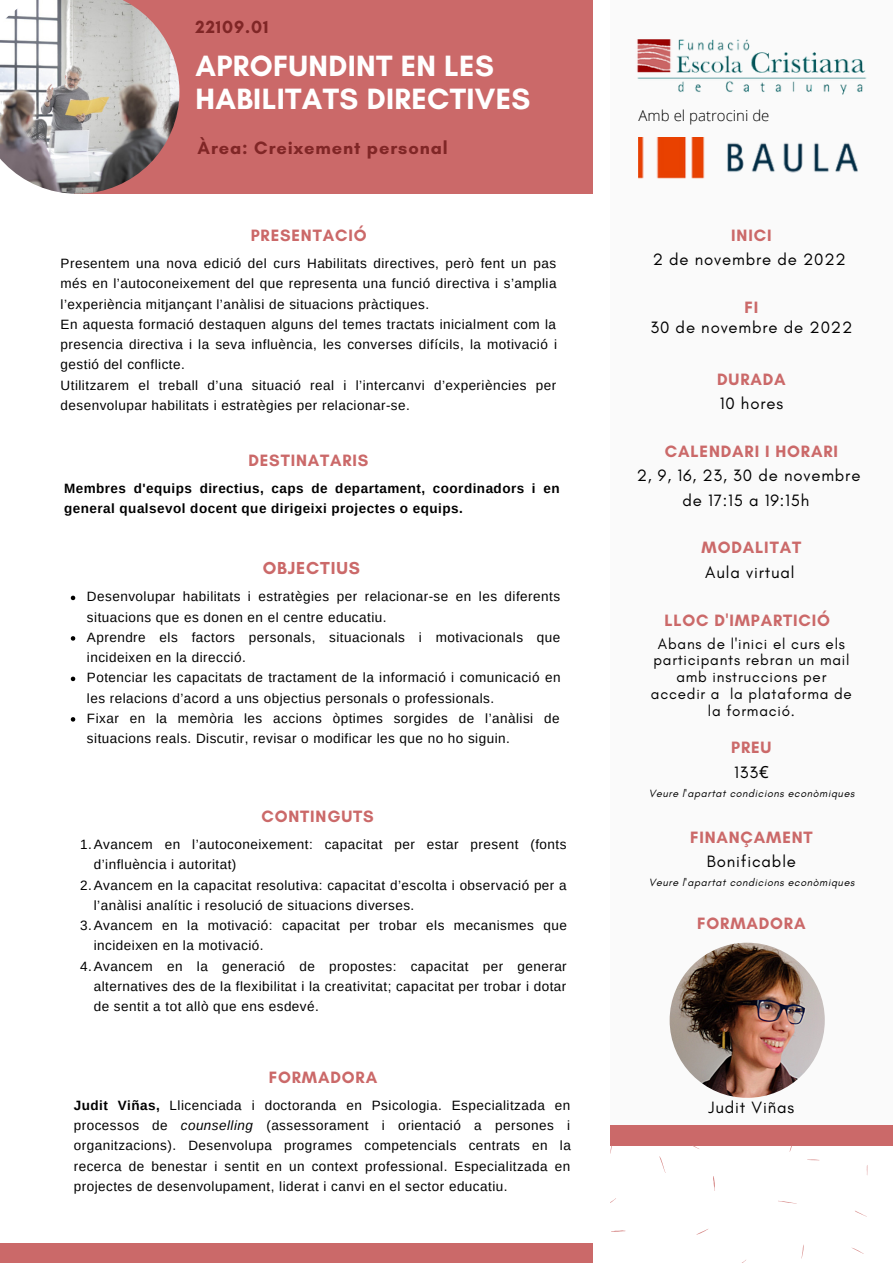
<style>
.page{position:relative;width:893px;height:1264px;background:#fff}
.page>*{position:absolute;margin:0;border:0;box-sizing:border-box;transform-origin:0 0}
.t1{font:700 29.85px/32.5px "Glacial Indifference";letter-spacing:.01em;color:#fff}
.t2{font:700 18.15px "Glacial Indifference";letter-spacing:.05em;color:#802626}
.t3{font:700 18px "Glacial Indifference";letter-spacing:.05em;color:#802626}
.t4{font:700 17.7px "Glacial Indifference";letter-spacing:.05em;color:#cb6969}
.t5{font:700 16.8px "Glacial Indifference";letter-spacing:.05em;color:#cb6969}
.t6{font:16.8px/24.8px "Glacial Indifference";letter-spacing:.05em;color:#000;text-align:center}
.t7{font:16.65px "Glacial Indifference";letter-spacing:.05em;color:#000}
.t8{font:15.3px/16.8px "Glacial Indifference";letter-spacing:.05em;color:#000;text-align:center}
.t9{font:300 15px "Open Sans";color:#000}
.t10{font:13.5px/20.2px "Arimo";letter-spacing:.035em;color:#000}
.t11{font:700 13.5px/20.2px "Arimo";letter-spacing:.035em;color:#000}
.t12{font:italic 10.8px "Glacial Indifference";letter-spacing:.05em;color:#000}
.s1{font-weight:700}
.s2{font-style:italic}
.s3{font-family:"Noto Sans"}
</style>
<div class="page">
<div style="left:610px;top:0;width:282px;height:1125px;background:#fafafa"></div>
<img style="left:637px;top:39px;width:230px;height:56px">
<div style="left:610px;top:1125px;width:282px;height:20px;background:#cb6969"></div>
<div style="left:0;top:1243px;width:592px;height:19px;background:#cb6969"></div>
<div style="left:74px;top:0;width:518px;height:193px;background:#cb6969"></div>
<img style="left:0;top:0;width:179px;height:194px">
<svg style="left:713px;top:1176px;width:2px;height:14px"></svg>
<svg style="left:659px;top:1156px;width:6px;height:16px"></svg>
<svg style="left:778px;top:1200px;width:15px;height:3px"></svg>
<svg style="left:697px;top:1229px;width:11px;height:5px"></svg>
<svg style="left:801px;top:1247px;width:2px;height:11px"></svg>
<svg style="left:807px;top:1159px;width:12px;height:1px"></svg>
<svg style="left:855px;top:1210px;width:11px;height:6px"></svg>
<svg style="left:851px;top:1247px;width:12px;height:6px"></svg>
<svg style="left:692px;top:1145px;width:7px;height:4px"></svg>
<img style="left:669px;top:942px;width:155px;height:155px;border-radius:50%">
<img style="left:638px;top:138px;width:220px;height:40px">
<svg style="left:71px;top:595px;width:4px;height:5px"></svg>
<svg style="left:71px;top:636px;width:4px;height:4px"></svg>
<svg style="left:71px;top:676px;width:4px;height:5px"></svg>
<svg style="left:71px;top:717px;width:4px;height:4px"></svg>
<h3 class="t3" style="left:195px;top:16px;width:74px">22109.01</h3>
<h1 class="t1" style="left:195px;top:49px;width:336px">APROFUNDINT EN LES<br>HABILITATS DIRECTIVES</h1>
<h2 class="t2" style="left:197px;top:137px;width:252px">Àrea: Creixement personal</h2>
<p class="t5" style="left:251px;top:225px;width:117px">PRESENTACIÓ</p>
<p class="t10" style="left:61px;top:253px;width:498px">Presentem una nova edició del curs Habilitats directives, però fent un pas més en l’autoconeixement del que representa una funció directiva i s’amplia l’experiència mitjançant l’anàlisi de situacions pràctiques.<br>En aquesta formació destaquen alguns del temes tractats inicialment com la presencia directiva i la seva influència, les converses difícils, la motivació i gestió del conflicte.<br>Utilitzarem el treball d’una situació real i l’intercanvi d’experiències per desenvolupar habilitats i estratègies per relacionar-se.</p>
<p class="t5" style="left:248px;top:450px;width:122px">DESTINATARIS</p>
<p class="t11" style="left:64px;top:478px;width:497px">Membres d'equips directius, caps de departament, coordinadors i en general qualsevol docent que dirigeixi projectes o equips.</p>
<h3 class="t4" style="left:263px;top:557px;width:99px">OBJECTIUS</h3>
<p class="t10" style="left:87px;top:586px;width:475px">Desenvolupar habilitats i estratègies per relacionar-se en les diferents situacions que es donen en el centre educatiu.<br>Aprendre els factors personals, situacionals i motivacionals que incideixen en la direcció.<br>Potenciar les capacitats de tractament de la informació i comunicació en les relacions d’acord a uns objectius personals o professionals.<br>Fixar en la memòria les accions òptimes sorgides de l’anàlisi de situacions reals. Discutir, revisar o modificar les que no ho siguin.</p>
<p class="t5" style="left:261px;top:806px;width:114px">CONTINGUTS</p>
<p class="t10" style="left:80px;top:834px;width:487px">1.Avancem en l’autoconeixement: capacitat per estar present (fonts</p>
<p class="t10" style="left:94px;top:854px;width:144px">d’influència i autoritat)</p>
<p class="t10" style="left:80px;top:874px;width:488px">2.Avancem en la capacitat resolutiva: capacitat d’escolta i observació per a</p>
<p class="t10" style="left:94px;top:895px;width:322px">l’anàlisi analític i resolució de situacions diverses.</p>
<p class="t10" style="left:80px;top:915px;width:488px">3.Avancem en la motivació: capacitat per trobar els mecanismes que</p>
<p class="t10" style="left:94px;top:935px;width:171px">incideixen en la motivació.</p>
<p class="t10" style="left:80px;top:955px;width:488px">4.Avancem en la generació de propostes: capacitat per generar</p>
<p class="t10" style="left:94px;top:976px;width:474px">alternatives des de la flexibilitat i la creativitat; capacitat per trobar i dotar</p>
<p class="t10" style="left:94px;top:996px;width:226px">de sentit a tot allò que ens esdevé.</p>
<p class="t5" style="left:269px;top:1066px;width:110px">FORMADORA</p>
<p class="t10" style="left:74px;top:1095px;width:498px;text-align:justify"><span class="s1">Judit Viñas,</span> Llicenciada i doctoranda en Psicologia. Especialitzada en processos de <span class="s2">counselling</span> (assessorament i orientació a persones i organitzacions). Desenvolupa programes competencials centrats en la recerca de benestar i sentit en un context professional. Especialitzada en projectes de desenvolupament, liderat i canvi en el sector educatiu.</p>
<p class="t9" style="left:638px;top:105px;width:132px">Amb el patrocini de</p>
<p class="t5" style="left:731px;top:225px;width:42px">INICI</p>
<p class="t6" style="left:652px;top:247px;width:195px">2 de novembre de 2022</p>
<p class="t5" style="left:744px;top:297px;width:15px">FI</p>
<p class="t6" style="left:650px;top:314px;width:203px">30 de novembre de 2022</p>
<p class="t5" style="left:717px;top:368px;width:70px">DURADA</p>
<p class="t6" style="left:719px;top:391px;width:65px">10 hores</p>
<p class="t5" style="left:665px;top:440px;width:174px">CALENDARI I HORARI</p>
<p class="t6" style="left:636px;top:463px;width:225px">2, 9, 16, 23, 30 de novembre de 17:15 a 19:15h</p>
<p class="t5" style="left:701px;top:537px;width:101px">MODALITAT</p>
<p class="t6" style="left:705px;top:560px;width:91px">Aula virtual</p>
<p class="t5" style="left:664px;top:609px;width:167px">LLOC D'IMPARTICIÓ</p>
<p class="t8" style="left:651px;top:635px;width:202px">Abans de l'inici el curs els participants rebran un mail amb instruccions per accedir a la plataforma de la formació.</p>
<p class="t5" style="left:731px;top:737px;width:42px">PREU</p>
<p class="t7" style="left:734px;top:762px;width:36px">133<span class="s3">€</span></p>
<p class="t12" style="left:648px;top:786px;width:207px">Veure l'apartat condicions econòmiques</p>
<p class="t5" style="left:690px;top:826px;width:124px">FINANÇAMENT</p>
<p class="t7" style="left:706px;top:851px;width:91px">Bonificable</p>
<p class="t12" style="left:648px;top:875px;width:207px">Veure l'apartat condicions econòmiques</p>
<p class="t5" style="left:697px;top:913px;width:110px">FORMADORA</p>
<p class="t6" style="left:708px;top:1095px;width:87px">Judit Viñas</p>
</div>
